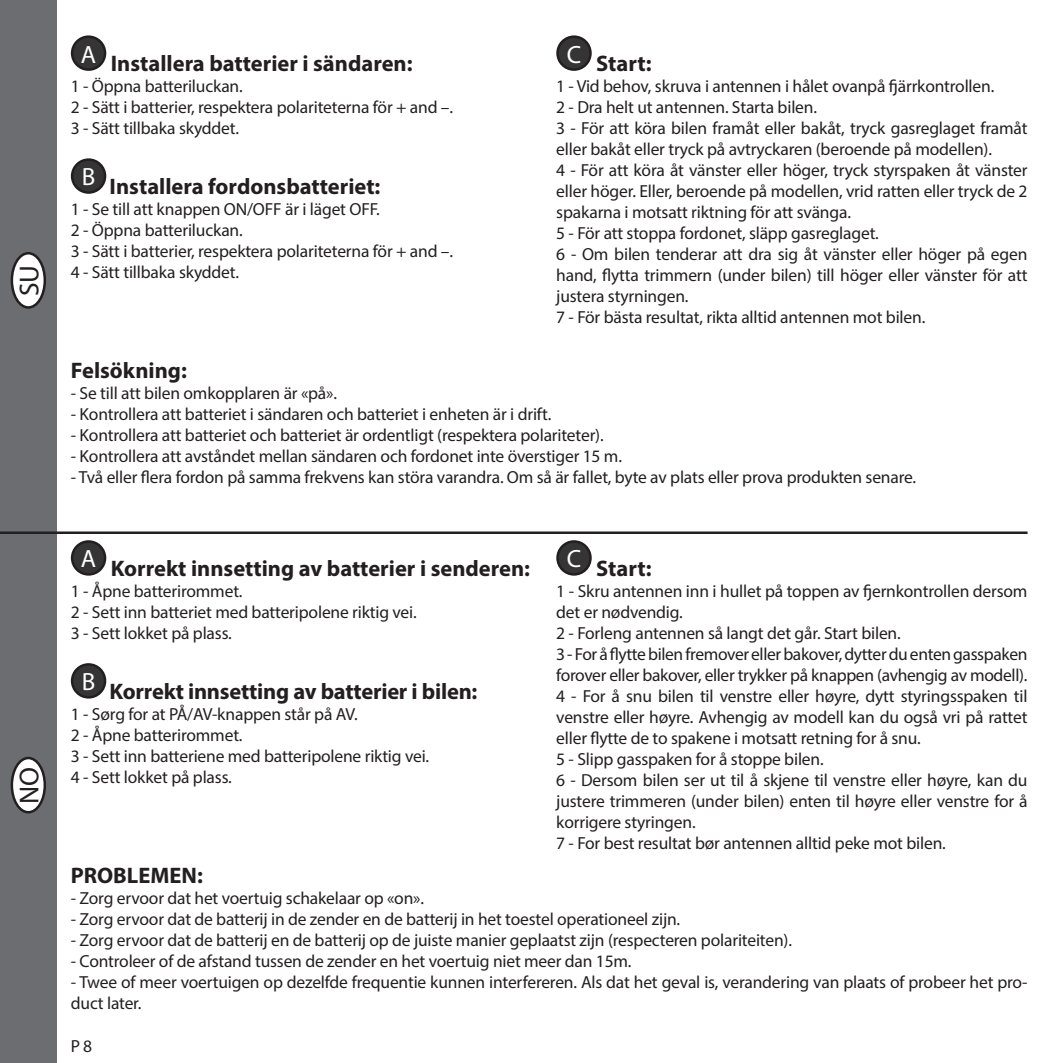
<style>
.page{position:relative;width:1063px;height:1063px;background:#fff}
.page>*{position:absolute;margin:0;border:0;box-sizing:border-box;transform-origin:0 0}
.t1{font:27.5px "Myriad Pro";color:#231f20}
.t2{font:700 22.5px "Myriad Pro";color:#231f20}
.t3{font:17.5px/21px "Myriad Pro";letter-spacing:-.01em;color:#231f20}
</style>
<div class="page">
<div style="left:0;top:0;width:57px;height:1063px;background:#6c6d70"></div>
<div style="left:12px;top:253px;width:33px;height:54px;background:#fff;border-radius:50%"></div>
<div style="left:11px;top:252px;width:35px;height:57px;border:2px solid #231f20;border-radius:50%"></div>
<hr style="left:0;top:531px;width:1028px;height:3px;background:#231f20">
<div style="left:72px;top:37px;width:33px;height:33px;background:#363536;border-radius:50%"></div>
<div style="left:71px;top:35px;width:35px;height:36px;border:2px solid #231f20;border-radius:50%"></div>
<div style="left:72px;top:160px;width:33px;height:33px;background:#363536;border-radius:50%"></div>
<div style="left:71px;top:158px;width:35px;height:36px;border:2px solid #231f20;border-radius:50%"></div>
<div style="left:558px;top:37px;width:32px;height:33px;background:#363536;border-radius:50%"></div>
<div style="left:556px;top:35px;width:36px;height:36px;border:2px solid #231f20;border-radius:50%"></div>
<div style="left:72px;top:541px;width:33px;height:33px;background:#363536;border-radius:50%"></div>
<div style="left:71px;top:540px;width:35px;height:36px;border:2px solid #231f20;border-radius:50%"></div>
<div style="left:72px;top:664px;width:33px;height:33px;background:#363536;border-radius:50%"></div>
<div style="left:71px;top:663px;width:35px;height:36px;border:2px solid #231f20;border-radius:50%"></div>
<div style="left:558px;top:541px;width:32px;height:33px;background:#363536;border-radius:50%"></div>
<div style="left:556px;top:540px;width:36px;height:36px;border:2px solid #231f20;border-radius:50%"></div>
<div style="left:12px;top:758px;width:33px;height:54px;background:#fff;border-radius:50%"></div>
<div style="left:11px;top:757px;width:35px;height:56px;border:2px solid #231f20;border-radius:50%"></div>
<h1 class="t1" style="left:12px;top:296px;width:33px;rotate:-90deg">SU</h1>
<h1 class="t1" style="left:12px;top:804px;width:38px;rotate:-90deg">NO</h1>
<p class="t2" style="left:81px;top:49px;width:333px"><sup>A</sup> Installera batterier i sändaren:</p>
<p class="t3" style="left:71px;top:75px;width:384px">1 - Öppna batteriluckan.<br>2 - Sätt i batterier, respektera polariteterna för + and –.<br>3 - Sätt tillbaka skyddet.</p>
<p class="t2" style="left:82px;top:172px;width:300px"><sup>B</sup> Installera fordonsbatteriet:</p>
<p class="t3" style="left:71px;top:198px;width:384px">1 - Se till att knappen ON/OFF är i läget OFF.<br>2 - Öppna batteriluckan.<br>3 - Sätt i batterier, respektera polariteterna för + and –.<br>4 - Sätt tillbaka skyddet.</p>
<p class="t2" style="left:567px;top:49px;width:86px"><sup>C</sup> Start:</p>
<p class="t3" style="left:556px;top:75px;width:473px">1 - Vid behov, skruva i antennen i hålet ovanpå fjärrkontrollen.<br>2 - Dra helt ut antennen. Starta bilen.<br>3 - För att köra bilen framåt eller bakåt, tryck gasreglaget framåt eller bakåt eller tryck på avtryckaren (beroende på modellen).<br>4 - För att köra åt vänster eller höger, tryck styrspaken åt vänster eller höger. Eller, beroende på modellen, vrid ratten eller tryck de 2 spakarna i motsatt riktning för att svänga.<br>5 - För att stoppa fordonet, släpp gasreglaget.<br>6 - Om bilen tenderar att dra sig åt vänster eller höger på egen hand, flytta trimmern (under bilen) till höger eller vänster för att justera styrningen.<br>7 - För bästa resultat, rikta alltid antennen mot bilen.</p>
<p class="t2" style="left:71px;top:356px;width:118px">Felsökning:</p>
<p class="t3" style="left:71px;top:383px;width:268px">- Se till att bilen omkopplaren är «på».</p>
<p class="t3" style="left:71px;top:404px;width:482px">- Kontrollera att batteriet i sändaren och batteriet i enheten är i drift.</p>
<p class="t3" style="left:71px;top:425px;width:534px">- Kontrollera att batteriet och batteriet är ordentligt (respektera polariteter).</p>
<p class="t3" style="left:71px;top:446px;width:553px">- Kontrollera att avståndet mellan sändaren och fordonet inte överstiger 15 m.</p>
<p class="t3" style="left:71px;top:467px;width:847px">- Två eller flera fordon på samma frekvens kan störa varandra. Om så är fallet, byte av plats eller prova produkten senare.</p>
<p class="t2" style="left:81px;top:553px;width:451px"><sup>A</sup> Korrekt innsetting av batterier i senderen:</p>
<p class="t3" style="left:71px;top:580px;width:347px">1 - Åpne batterirommet.<br>2 - Sett inn batteriet med batteripolene riktig vei.<br>3 - Sett lokket på plass.</p>
<p class="t2" style="left:82px;top:676px;width:397px"><sup>B</sup> Korrekt innsetting av batterier i bilen:</p>
<p class="t3" style="left:71px;top:703px;width:360px">1 - Sørg for at PÅ/AV-knappen står på AV.<br>2 - Åpne batterirommet.<br>3 - Sett inn batteriene med batteripolene riktig vei.<br>4 - Sett lokket på plass.</p>
<p class="t2" style="left:567px;top:553px;width:86px"><sup>C</sup> Start:</p>
<p class="t3" style="left:556px;top:580px;width:473px">1 - Skru antennen inn i hullet på toppen av fjernkontrollen dersom det er nødvendig.<br>2 - Forleng antennen så langt det går. Start bilen.<br>3 - For å flytte bilen fremover eller bakover, dytter du enten gasspaken forover eller bakover, eller trykker på knappen (avhengig av modell).<br>4 - For å snu bilen til venstre eller høyre, dytt styringsspaken til venstre eller høyre. Avhengig av modell kan du også vri på rattet eller flytte de to spakene i motsatt retning for å snu.<br>5 - Slipp gasspaken for å stoppe bilen.<br>6 - Dersom bilen ser ut til å skjene til venstre eller høyre, kan du justere trimmeren (under bilen) enten til høyre eller venstre for å korrigere styringen.<br>7 - For best resultat bør antennen alltid peke mot bilen.</p>
<p class="t2" style="left:71px;top:861px;width:133px">PROBLEMEN:</p>
<p class="t3" style="left:71px;top:888px;width:355px">- Zorg ervoor dat het voertuig schakelaar op «on».</p>
<p class="t3" style="left:71px;top:909px;width:611px">- Zorg ervoor dat de batterij in de zender en de batterij in het toestel operationeel zijn.</p>
<p class="t3" style="left:71px;top:930px;width:723px">- Zorg ervoor dat de batterij en de batterij op de juiste manier geplaatst zijn (respecteren polariteiten).</p>
<p class="t3" style="left:71px;top:951px;width:562px">- Controleer of de afstand tussen de zender en het voertuig niet meer dan 15m.</p>
<p class="t3" style="left:71px;top:972px;width:958px">- Twee of meer voertuigen op dezelfde frequentie kunnen interfereren. Als dat het geval is, verandering van plaats of probeer het pro&shy;duct later.</p>
<p class="t3" style="left:71px;top:1035px;width:23px">P 8</p>
</div>
